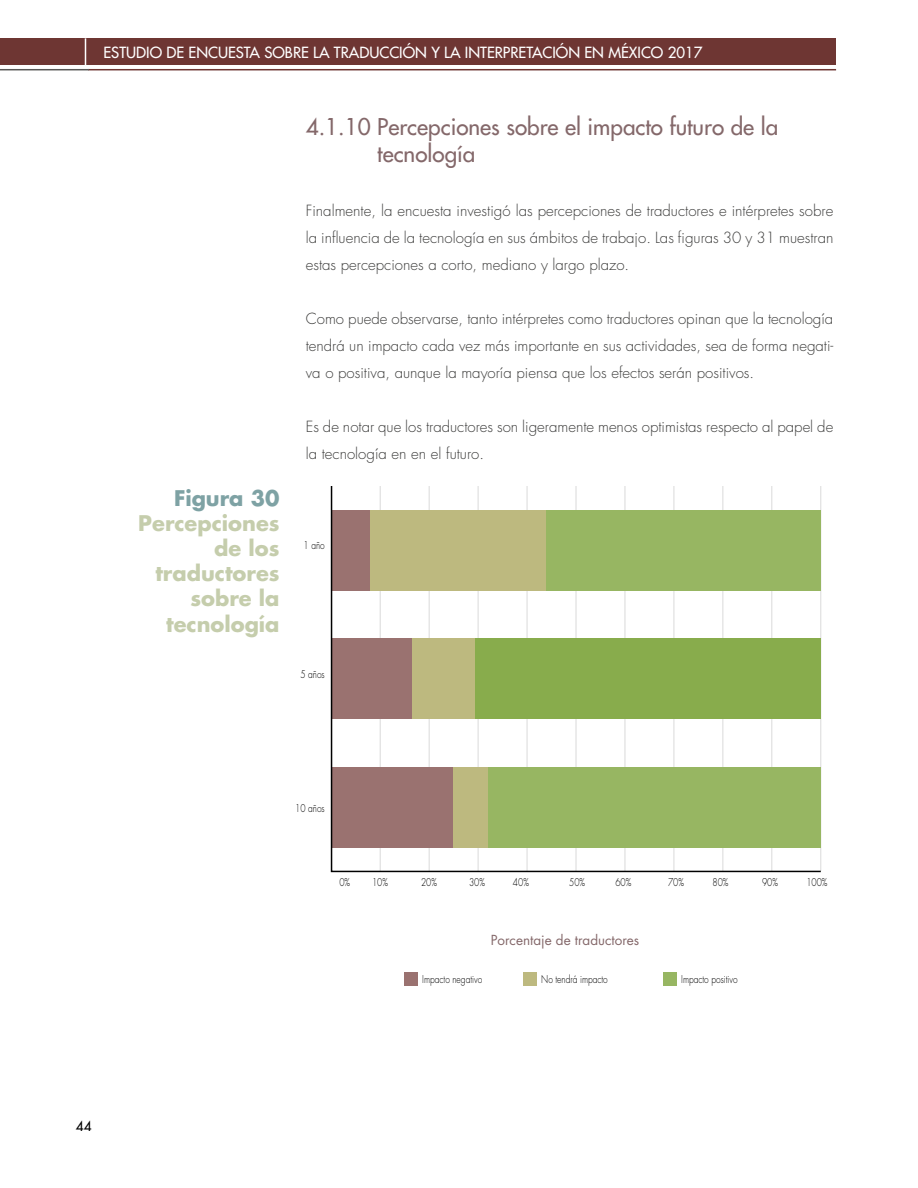
<style>
.page{position:relative;width:918px;height:1188px;background:#fff}
.page>*{position:absolute;margin:0;border:0;box-sizing:border-box;transform-origin:0 0}
.t1{font:22.5px/27px "Futura";color:#84686a}
.t2{font:700 21px/25.2px "Futura";color:#c5cdac;text-align:right}
.t3{font:700 21px "Futura";color:#7ea2a4}
.t4{font:300 15px/27px "Futura";color:#3c3c3b;text-align:justify}
.t5{font:15px "Futura";color:#fff}
.t6{font:13.5px "Futura";color:#84686a}
.t7{font:13.5px "Futura";color:#000}
.t8{font:300 10.5px "Futura";color:#000;scale:.8 1}
</style>
<div class="page">
<div style="left:0;top:38px;width:835px;height:27px;background:#6e3633"></div>
<hr style="left:88px;top:69px;width:748px;height:1px;background:#6e3633">
<hr style="left:0;top:69px;width:89px;height:1px;background:#575756">
<svg style="left:85px;top:38px;width:1px;height:27px"></svg>
<svg style="left:330px;top:486px;width:492px;height:387px"></svg>
<div style="left:404px;top:972px;width:14px;height:14px;background:#9a7270"></div>
<div style="left:523px;top:972px;width:14px;height:14px;background:#bdb97f"></div>
<div style="left:663px;top:972px;width:14px;height:14px;background:#97b662"></div>
<p class="t5" style="left:104px;top:43px;width:600px">ESTUDIO DE ENCUESTA SOBRE LA TRADUCCIÓN Y LA INTERPRETACIÓN EN MÉXICO 2017</p>
<h2 class="t3" style="left:174px;top:483px;width:107px">Figura 30</h2>
<h2 class="t2" style="left:138px;top:510px;width:143px">Percepciones de los traductores sobre la tecnología</h2>
<h1 class="t1" style="left:377px;top:113px;width:402px;text-indent:-72px">4.1.10 Percepciones sobre el impacto futuro de la tecnología</h1>
<p class="t4" style="left:306px;top:197px;width:529px">Finalmente, la encuesta investigó las percepciones de traductores e intérpretes sobre la influencia de la tecnología en sus ámbitos de trabajo. Las figuras 30 y 31 muestran estas percepciones a corto, mediano y largo plazo.</p>
<p class="t4" style="left:306px;top:305px;width:529px">Como puede observarse, tanto intérpretes como traductores opinan que la tecnología tendrá un impacto cada vez más importante en sus actividades, sea de forma negati&shy;va o positiva, aunque la mayoría piensa que los efectos serán positivos.</p>
<p class="t4" style="left:306px;top:413px;width:529px">Es de notar que los traductores son ligeramente menos optimistas respecto al papel de la tecnología en en el futuro.</p>
<p class="t8" style="left:304px;top:539px;width:28px">1 año</p>
<p class="t8" style="left:300px;top:667px;width:32px">5 años</p>
<p class="t8" style="left:295px;top:801px;width:38px">10 años</p>
<p class="t8" style="left:339px;top:875px;width:15px">0%</p>
<p class="t8" style="left:372px;top:875px;width:21px">10%</p>
<p class="t8" style="left:421px;top:875px;width:21px">20%</p>
<p class="t8" style="left:469px;top:875px;width:21px">30%</p>
<p class="t8" style="left:513px;top:875px;width:21px">40%</p>
<p class="t8" style="left:569px;top:875px;width:21px">50%</p>
<p class="t8" style="left:615px;top:875px;width:21px">60%</p>
<p class="t8" style="left:668px;top:875px;width:21px">70%</p>
<p class="t8" style="left:713px;top:875px;width:21px">80%</p>
<p class="t8" style="left:762px;top:875px;width:21px">90%</p>
<p class="t8" style="left:806px;top:875px;width:28px">100%</p>
<p class="t6" style="left:491px;top:931px;width:150px">Porcentaje de traductores</p>
<p class="t8" style="left:422px;top:973px;width:77px">Impacto negativo</p>
<p class="t8" style="left:541px;top:973px;width:85px">No tendrá impacto</p>
<p class="t8" style="left:681px;top:973px;width:72px">Impacto positivo</p>
<p class="t7" style="left:76px;top:1117px;width:17px">44</p>
</div>
